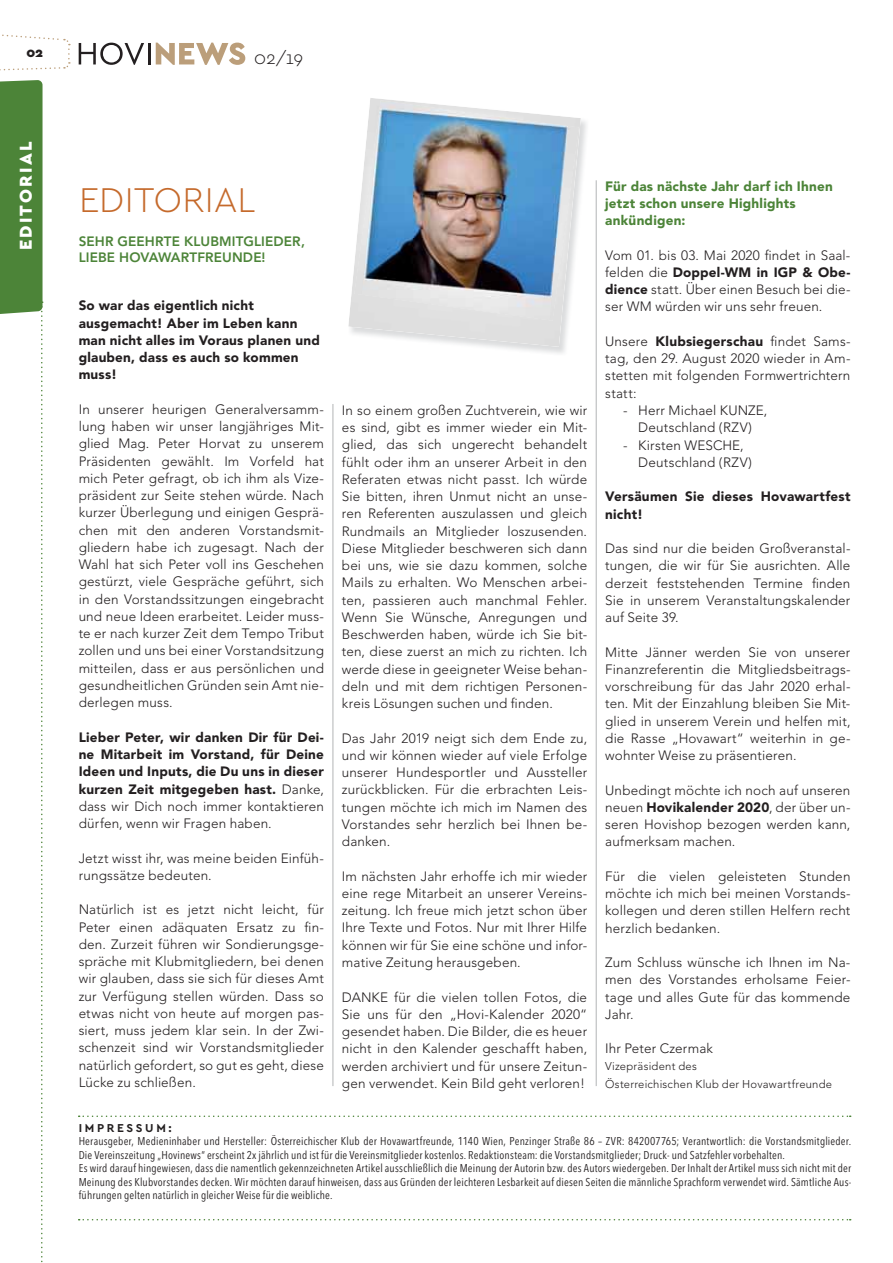
<style>
.page{position:relative;width:893px;height:1263px;background:#fff}
.page>*{position:absolute;margin:0;border:0;box-sizing:border-box;transform-origin:0 0}
.t1{font:300 36px "Cera GR";letter-spacing:.005em;color:#c56a2c}
.t2{font:900 18px "Cera GR";letter-spacing:.12em;color:#fff}
.t3{font:300 18px "Cera GR";color:#231f20}
.t4{font:300 13.5px/17.2px "Avenir";letter-spacing:.01em;color:#231f20;text-align:justify}
.t5{font:900 13.5px/17.2px "Avenir";letter-spacing:.015em;color:#231f20}
.t6{font:900 13.5px/17.2px "Avenir";letter-spacing:.015em;color:#4c8438}
.t7{font:800 13.5px/16.5px "Avenir";letter-spacing:.01em;color:#4c8438}
.t8{font:900 13.5px "Cera GR";color:#231f20}
.t9{font:700 12px "Cera GR";letter-spacing:.22em;color:#231f20}
.t10{font:11.25px/13.5px "Avenir Next Condensed";letter-spacing:.015em;color:#231f20}
.t11{font:300 11.25px/17.2px "Avenir";letter-spacing:.02em;color:#231f20}
.s1{font-weight:300}
.s2{font-weight:900}
</style>
<div class="page">
<svg style="left:79px;top:43px;width:65px;height:22px"></svg>
<hr style="left:148px;top:43px;width:3px;height:21px;background:#231f20">
<svg style="left:156px;top:43px;width:89px;height:22px"></svg>
<svg style="left:0;top:34px;width:70px;height:37px"></svg>
<svg style="left:0;top:80px;width:43px;height:1183px"></svg>
<hr style="left:333px;top:404px;width:1px;height:682px;background:#b2b4b6">
<hr style="left:596px;top:180px;width:1px;height:906px;background:#b2b4b6">
<img style="left:348px;top:98px;width:233px;height:249px">
<img style="left:354px;top:101px;width:225px;height:220px">
<img style="left:362px;top:101px;width:206px;height:219px">
<svg style="left:79px;top:1115px;width:772px;height:2px"></svg>
<svg style="left:79px;top:1219px;width:772px;height:1px"></svg>
<p class="t8" style="left:26px;top:45px;width:18px">02</p>
<h2 class="t2" style="left:15px;top:250px;width:110px;rotate:-90deg">EDITORIAL</h2>
<h2 class="t3" style="left:254px;top:48px;width:51px">02/19</h2>
<h1 class="t1" style="left:79px;top:179px;width:178px">EDITORIAL</h1>
<p class="t7" style="left:79px;top:234px;width:228px">SEHR GEEHRTE KLUBMITGLIEDER,<br>LIEBE HOVAWARTFREUNDE!</p>
<p class="t5" style="left:79px;top:298px;width:243px">So war das eigentlich nicht ausgemacht! Aber im Leben kann man nicht alles im Voraus planen und glauben, dass es auch so kommen muss!</p>
<p class="t4" style="left:79px;top:401px;width:247px">In unserer heurigen Generalversamm&shy;lung haben wir unser langjähriges Mit&shy;glied Mag. Peter Horvat zu unserem Präsidenten gewählt. Im Vorfeld hat mich Peter gefragt, ob ich ihm als Vize&shy;präsident zur Seite stehen würde. Nach kurzer Überlegung und einigen Gesprä&shy;chen mit den anderen Vorstandsmit&shy;gliedern habe ich zugesagt. Nach der Wahl hat sich Peter voll ins Geschehen gestürzt, viele Gespräche geführt, sich in den Vorstandssitzungen eingebracht und neue Ideen erarbeitet. Leider muss&shy;te er nach kurzer Zeit dem Tempo Tribut zollen und uns bei einer Vorstandsitzung mitteilen, dass er aus persönlichen und gesundheitlichen Gründen sein Amt nie&shy;derlegen muss.</p>
<p class="t5" style="left:79px;top:730px;width:247px;text-align:justify">Lieber Peter, wir danken Dir für Dei&shy;ne Mitarbeit im Vorstand, für Deine Ideen und Inputs, die Du uns in dieser kurzen Zeit mitgegeben hast. <span class="s1">Danke, dass wir Dich noch immer kontaktieren dürfen, wenn wir Fragen haben.</span></p>
<p class="t4" style="left:79px;top:850px;width:247px">Jetzt wisst ihr, was meine beiden Einfüh&shy;rungssätze bedeuten.</p>
<p class="t4" style="left:79px;top:902px;width:247px">Natürlich ist es jetzt nicht leicht, für Peter einen adäquaten Ersatz zu fin&shy;den. Zurzeit führen wir Sondierungsge&shy;spräche mit Klubmitgliedern, bei denen wir glauben, dass sie sich für dieses Amt zur Verfügung stellen würden. Dass so etwas nicht von heute auf morgen pas&shy;siert, muss jedem klar sein. In der Zwi&shy;schenzeit sind wir Vorstandsmitglieder natürlich gefordert, so gut es geht, diese Lücke zu schließen.</p>
<p class="t4" style="left:342px;top:402px;width:247px">In so einem großen Zuchtverein, wie wir es sind, gibt es immer wieder ein Mit&shy;glied, das sich ungerecht behandelt fühlt oder ihm an unserer Arbeit in den Referaten etwas nicht passt. Ich würde Sie bitten, ihren Unmut nicht an unse&shy;ren Referenten auszulassen und gleich Rundmails an Mitglieder loszusenden.<br>Diese Mitglieder beschweren sich dann bei uns, wie sie dazu kommen, solche Mails zu erhalten. Wo Menschen arbei&shy;ten, passieren auch manchmal Fehler.<br>Wenn Sie Wünsche, Anregungen und Beschwerden haben, würde ich Sie bit&shy;ten, diese zuerst an mich zu richten. Ich werde diese in geeigneter Weise behan&shy;deln und mit dem richtigen Personen&shy;kreis Lösungen suchen und finden.</p>
<p class="t4" style="left:342px;top:730px;width:247px">Das Jahr 2019 neigt sich dem Ende zu, und wir können wieder auf viele Erfolge unserer Hundesportler und Aussteller zurückblicken. Für die erbrachten Leis&shy;tungen möchte ich mich im Namen des Vorstandes sehr herzlich bei Ihnen be&shy;danken.</p>
<p class="t4" style="left:342px;top:868px;width:247px">Im nächsten Jahr erhoffe ich mir wieder eine rege Mitarbeit an unserer Vereins&shy;zeitung. Ich freue mich jetzt schon über Ihre Texte und Fotos. Nur mit Ihrer Hilfe können wir für Sie eine schöne und infor&shy;mative Zeitung herausgeben.</p>
<p class="t4" style="left:342px;top:989px;width:247px">DANKE für die vielen tollen Fotos, die Sie uns für den „Hovi-Kalender 2020“ gesendet haben. Die Bilder, die es heuer nicht in den Kalender geschafft haben, werden archiviert und für unsere Zeitun&shy;gen verwendet. Kein Bild geht verloren!</p>
<p class="t6" style="left:605px;top:179px;width:229px">Für das nächste Jahr darf ich Ihnen jetzt schon unsere Highlights ankündigen:</p>
<p class="t4" style="left:605px;top:247px;width:247px">Vom 01. bis 03. Mai 2020 findet in Saal&shy;felden die <span class="s2">Doppel-WM in IGP &amp; Obe&shy;dience</span> statt. Über einen Besuch bei die&shy;ser WM würden wir uns sehr freuen.</p>
<p class="t4" style="left:605px;top:333px;width:247px">Unsere <span class="s2">Klubsiegerschau</span> findet Sams&shy;tag, den 29. August 2020 wieder in Am&shy;stetten mit folgenden Formwertrichtern statt:</p>
<p class="t4" style="left:623px;top:402px;width:146px;text-align:center">- Herr Michael KUNZE,<br>Deutschland (RZV)</p>
<p class="t4" style="left:638px;top:437px;width:115px;text-indent:-15px">- Kirsten WESCHE,<br>Deutschland (RZV)</p>
<p class="t5" style="left:605px;top:489px;width:247px">Versäumen Sie dieses Hovawartfest nicht!</p>
<p class="t4" style="left:605px;top:540px;width:247px">Das sind nur die beiden Großveranstal&shy;tungen, die wir für Sie ausrichten. Alle derzeit feststehenden Termine finden Sie in unserem Veranstaltungskalender auf Seite 39.</p>
<p class="t4" style="left:605px;top:644px;width:247px">Mitte Jänner werden Sie von unserer Finanzreferentin die Mitgliedsbeitrags&shy;vorschreibung für das Jahr 2020 erhal&shy;ten. Mit der Einzahlung bleiben Sie Mit&shy;glied in unserem Verein und helfen mit, die Rasse „Hovawart“ weiterhin in ge&shy;wohnter Weise zu präsentieren.</p>
<p class="t4" style="left:605px;top:782px;width:247px">Unbedingt möchte ich noch auf unseren neuen <span class="s2">Hovikalender 2020</span>, der über un&shy;seren Hovishop bezogen werden kann, aufmerksam machen.</p>
<p class="t4" style="left:605px;top:868px;width:247px">Für die vielen geleisteten Stunden möchte ich mich bei meinen Vorstands&shy;kollegen und deren stillen Helfern recht herzlich bedanken.</p>
<p class="t4" style="left:605px;top:954px;width:247px">Zum Schluss wünsche ich Ihnen im Na&shy;men des Vorstandes erholsame Feier&shy;tage und alles Gute für das kommende Jahr.</p>
<p class="t4" style="left:605px;top:1041px;width:109px">Ihr Peter Czermak</p>
<p class="t11" style="left:605px;top:1058px;width:229px">Vizepräsident des<br>Österreichischen Klub der Hovawartfreunde</p>
<p class="t9" style="left:79px;top:1121px;width:94px">IMPRESSUM:</p>
<p class="t10" style="left:79px;top:1136px;width:774px">Herausgeber, Medieninhaber und Hersteller: Österreichischer Klub der Hovawartfreunde, 1140 Wien, Penzinger Straße 86 – ZVR: 842007765; Verantwortlich: die Vorstandsmitglieder.<br>Die Vereinszeitung „Hovinews“ erscheint 2x jährlich und ist für die Vereinsmitglieder kostenlos. Redaktionsteam: die Vorstandsmitglieder; Druck- und Satzfehler vorbehalten.<br>Es wird darauf hingewiesen, dass die namentlich gekennzeichneten Artikel ausschließlich die Meinung der Autorin bzw. des Autors wiedergeben. Der Inhalt der Artikel muss sich nicht mit der Meinung des Klubvorstandes decken. Wir möchten darauf hinweisen, dass aus Gründen der leichteren Lesbarkeit auf diesen Seiten die männliche Sprachform verwendet wird. Sämtliche Aus&shy;führungen gelten natürlich in gleicher Weise für die weibliche.</p>
</div>
